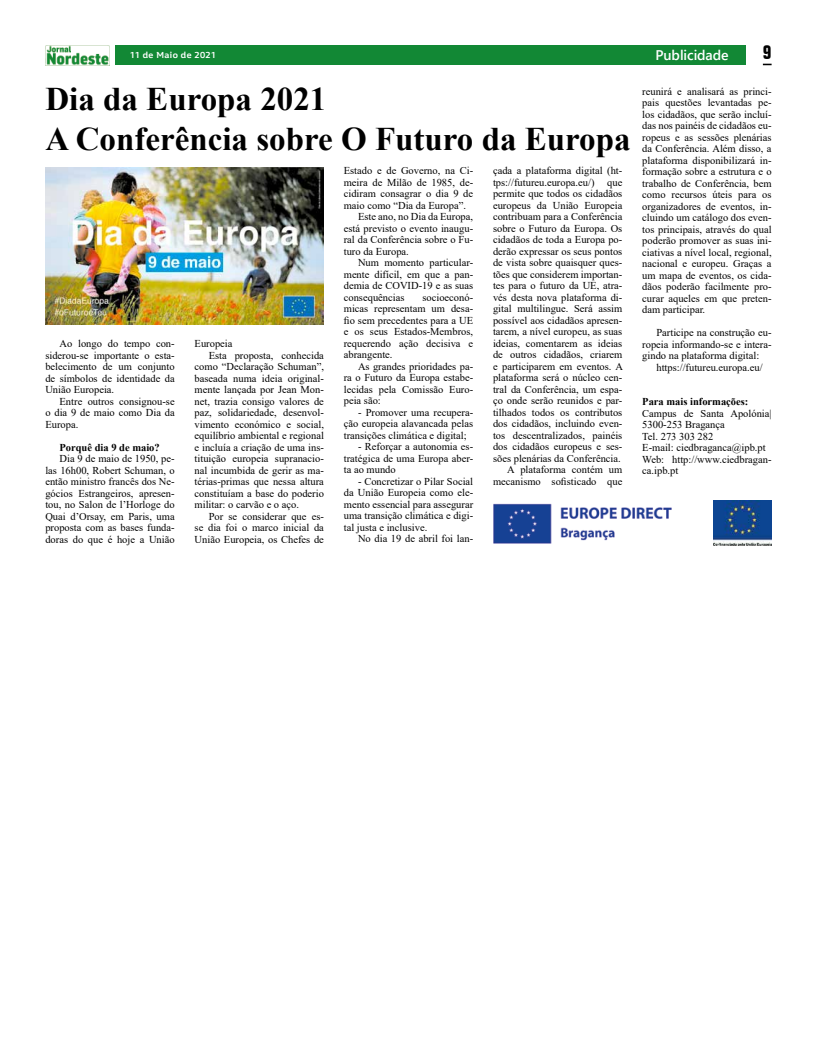
<style>
.page{position:relative;width:817px;height:1049px;background:#fff}
.page>*{position:absolute;margin:0;border:0;box-sizing:border-box;transform-origin:0 0}
.t1{font:700 33px/39.6px "Times New Roman";color:#000}
.t2{font:700 condensed 20px "Folio BT";color:#000}
.t3{font:600 14px "Segoe UI";letter-spacing:-.005em;color:#fff}
.t4{font:10.5px/11.5px "Times New Roman";color:#000;text-align:justify}
.t5{font:700 10.5px "Times New Roman";color:#000}
.t6{font:700 9px "Renault Life";letter-spacing:.055em;color:#fff}
</style>
<div class="page">
<div style="left:116px;top:45px;width:629px;height:20px;background:#128835"></div>
<img style="left:45px;top:45px;width:65px;height:20px">
<img style="left:45px;top:167px;width:279px;height:157px">
<img style="left:493px;top:503px;width:179px;height:41px">
<img style="left:713px;top:501px;width:58px;height:45px">
<p class="t6" style="left:130px;top:49px;width:88px">11 de Maio de 2021</p>
<h3 class="t3" style="left:655px;top:42px;width:75px">Publicidade</h3>
<h2 class="t2" style="left:762px;top:40px;width:10px">9</h2>
<h1 class="t1" style="left:45px;top:78px;width:586px">Dia da Europa 2021<br>A Conferência sobre O Futuro da Europa</h1>
<p class="t4" style="left:642px;top:85px;width:131px">reunirá e analisará as princi&shy;pais questões levantadas pe&shy;los cidadãos, que serão incluí&shy;das nos painéis de cidadãos eu&shy;ropeus e as sessões plenárias da Conferência. Além disso, a plataforma disponibilizará in&shy;formação sobre a estrutura e o trabalho de Conferência, bem como recursos úteis para os organizadores de eventos, in&shy;cluindo um catálogo dos even&shy;tos principais, através do qual poderão promover as suas ini&shy;ciativas a nível local, regional, nacional e europeu. Graças a um mapa de eventos, os cida&shy;dãos poderão facilmente pro&shy;curar aqueles em que preten&shy;dam participar.</p>
<p class="t4" style="left:642px;top:327px;width:131px;text-indent:14px">Participe na construção eu&shy;ropeia informando-se e intera&shy;gindo na plataforma digital:</p>
<p class="t4" style="left:656px;top:361px;width:108px">https://futureu.europa.eu/</p>
<p class="t5" style="left:642px;top:394px;width:108px">Para mais informações:</p>
<p class="t4" style="left:642px;top:407px;width:131px;text-align:left">Campus de Santa Apolónia|<br>5300-253 Bragança<br>Tel. 273 303 282<br>E-mail: ciedbraganca@ipb.pt<br>Web: http://www.ciedbragan&shy;ca.ipb.pt</p>
<p class="t4" style="left:493px;top:165px;width:131px;text-align:right">çada a plataforma digital (ht&shy;tps://futureu.europa.eu/) que permite que todos os cidadãos europeus da União Europeia contribuam para a Conferência sobre o Futuro da Europa. Os cidadãos de toda a Europa po&shy;derão expressar os seus pontos de vista sobre quaisquer ques&shy;tões que considerem importan&shy;tes para o futuro da UE, atra&shy;vés desta nova plataforma di&shy;gital multilingue. Será assim possível aos cidadãos apresen&shy;tarem, a nível europeu, as suas ideias, comentarem as ideias de outros cidadãos, criarem e participarem em eventos. A plataforma será o núcleo cen&shy;tral da Conferência, um espa&shy;ço onde serão reunidos e par&shy;tilhados todos os contributos dos cidadãos, incluindo even&shy;tos descentralizados, painéis dos cidadãos europeus e ses&shy;sões plenárias da Conferência.<br>A plataforma contém um mecanismo sofisticado que</p>
<p class="t4" style="left:344px;top:165px;width:131px">Estado e de Governo, na Ci-</p>
<p class="t4" style="left:344px;top:176px;width:131px">meira de Milão de 1985, de-</p>
<p class="t4" style="left:344px;top:188px;width:131px">cidiram consagrar o dia 9 de</p>
<p class="t4" style="left:344px;top:199px;width:124px">maio como “Dia da Europa”.</p>
<p class="t4" style="left:358px;top:211px;width:117px">Este ano, no Dia da Europa,</p>
<p class="t4" style="left:344px;top:222px;width:131px">está previsto o evento inaugu-</p>
<p class="t4" style="left:344px;top:234px;width:131px">ral da Conferência sobre o Fu-</p>
<p class="t4" style="left:344px;top:245px;width:67px">turo da Europa.</p>
<p class="t4" style="left:358px;top:257px;width:117px">Num momento particular-</p>
<p class="t4" style="left:344px;top:268px;width:131px">mente difícil, em que a pan-</p>
<p class="t4" style="left:344px;top:280px;width:131px">demia de COVID-19 e as suas</p>
<p class="t4" style="left:344px;top:291px;width:62px">consequências</p>
<p class="t4" style="left:344px;top:291px;width:131px;text-indent:79px">socioeconó&shy;micas representam um desa&shy;fio sem precedentes para a UE e os seus Estados-Membros, requerendo ação decisiva e abrangente.</p>
<p class="t4" style="left:344px;top:360px;width:131px;text-indent:14px">As grandes prioridades pa&shy;ra o Futuro da Europa estabe&shy;lecidas pela Comissão Euro&shy;peia são:</p>
<p class="t4" style="left:344px;top:406px;width:131px;text-indent:14px">- Promover uma recupera&shy;ção europeia alavancada pelas transições climática e digital;</p>
<p class="t4" style="left:344px;top:441px;width:131px;text-indent:14px">- Reforçar a autonomia es&shy;tratégica de uma Europa aber&shy;ta ao mundo</p>
<p class="t4" style="left:344px;top:475px;width:131px;text-indent:14px">- Concretizar o Pilar Social da União Europeia como ele&shy;mento essencial para assegurar uma transição climática e digi&shy;tal justa e inclusive.</p>
<p class="t4" style="left:358px;top:533px;width:117px">No dia 19 de abril foi lan-</p>
<p class="t4" style="left:194px;top:337px;width:39px">Europeia</p>
<p class="t4" style="left:209px;top:349px;width:117px">Esta proposta, conhecida</p>
<p class="t4" style="left:194px;top:360px;width:131px">como “Declaração Schuman”,</p>
<p class="t4" style="left:194px;top:372px;width:131px">baseada numa ideia original-</p>
<p class="t4" style="left:194px;top:383px;width:131px">mente lançada por Jean Mon-</p>
<p class="t4" style="left:194px;top:395px;width:131px">net, trazia consigo valores de</p>
<p class="t4" style="left:194px;top:406px;width:131px">paz, solidariedade, desenvol-</p>
<p class="t4" style="left:194px;top:418px;width:131px">vimento económico e social,</p>
<p class="t4" style="left:194px;top:429px;width:131px">equilíbrio ambiental e regional</p>
<p class="t4" style="left:194px;top:441px;width:131px">e incluía a criação de uma ins-</p>
<p class="t4" style="left:194px;top:452px;width:131px">tituição europeia supranacio-</p>
<p class="t4" style="left:194px;top:464px;width:131px">nal incumbida de gerir as ma-</p>
<p class="t4" style="left:194px;top:475px;width:131px">térias-primas que nessa altura</p>
<p class="t4" style="left:194px;top:487px;width:131px">constituíam a base do poderio</p>
<p class="t4" style="left:194px;top:498px;width:106px">militar: o carvão e o aço.</p>
<p class="t4" style="left:209px;top:510px;width:117px">Por se considerar que es-</p>
<p class="t4" style="left:194px;top:521px;width:131px">se dia foi o marco inicial da</p>
<p class="t4" style="left:194px;top:533px;width:131px">União Europeia, os Chefes de</p>
<p class="t4" style="left:45px;top:337px;width:131px;text-indent:14px">Ao longo do tempo con&shy;siderou-se importante o esta&shy;belecimento de um conjunto de símbolos de identidade da União Europeia.</p>
<p class="t4" style="left:45px;top:395px;width:131px;text-indent:14px">Entre outros consignou-se o dia 9 de maio como Dia da Europa.</p>
<p class="t5" style="left:60px;top:439px;width:102px">Porquê dia 9 de maio?</p>
<p class="t4" style="left:45px;top:452px;width:131px;text-indent:14px">Dia 9 de maio de 1950, pe&shy;las 16h00, Robert Schuman, o então ministro francês dos Ne&shy;gócios Estrangeiros, apresen&shy;tou, no Salon de l’Horloge do Quai d’Orsay, em Paris, uma proposta com as bases funda&shy;doras do que é hoje a União</p>
</div>
